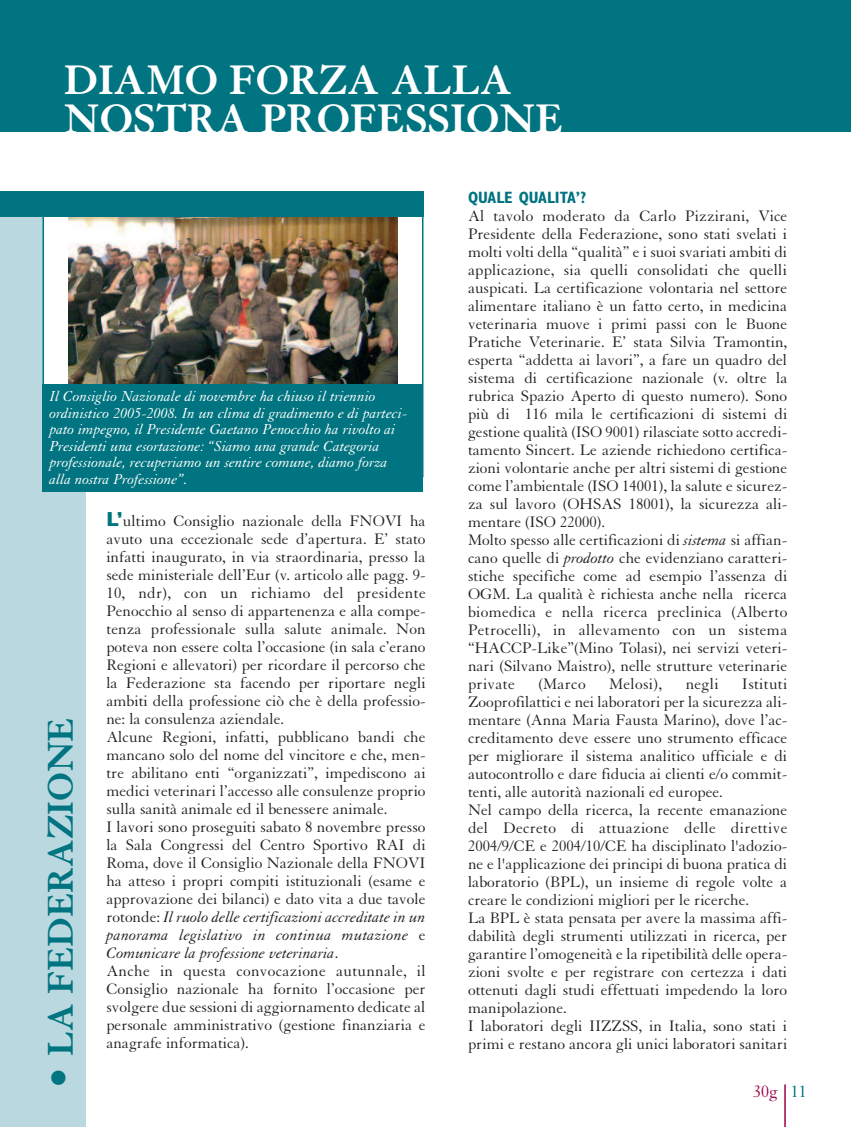
<style>
.page{position:relative;width:851px;height:1127px;background:#fff}
.page>*{position:absolute;margin:0;border:0;box-sizing:border-box;transform-origin:0 0}
.t1{font:700 45px/39px "Granjon";color:#fff}
.t2{font:700 45px "Granjon";color:#007480}
.t3{font:700 39px "Granjon";letter-spacing:-.005em;color:#007480}
.t4{font:18px "Granjon";color:#9e0147}
.t5{font:16.5px/18px "Granjon";color:#231f20}
.t6{font:700 condensed 16.5px "Gill Sans";color:#007480}
.t7{font:italic 15.75px/16.5px "Granjon";color:#fff}
.s1{font-family:"Folio";font-weight:700;font-size:19.5px;color:#007480}
.s2{font-style:italic}
.s3{color:#007480}
</style>
<div class="page">
<hr style="left:784px;top:1084px;width:1px;height:43px;background:#9e0147">
<div style="left:0;top:0;width:850px;height:132px;background:#007480"></div>
<div style="left:0;top:191px;width:85px;height:936px;background:#bad8df"></div>
<div style="left:43px;top:194px;width:379px;height:283px;background:#fff"></div>
<img style="left:69px;top:217px;width:328px;height:167px">
<div style="left:43px;top:384px;width:380px;height:107px;background:#007480"></div>
<div style="left:0;top:191px;width:423px;height:26px;background:#007480"></div>
<h1 class="t1" style="left:64px;top:65px;width:501px">DIAMO FORZA ALLA<br>NOSTRA PROFESSIONE</h1>
<p class="t7" style="left:50px;top:389px;width:359px">Il Consiglio Nazionale di novembre ha chiuso il triennio ordinistico 2005-2008. In un clima di gradimento e di parteci&shy;pato impegno, il Presidente Gaetano Penocchio ha rivolto ai Presidenti una esortazione: “Siamo una grande Categoria professionale, recuperiamo un sentire comune, diamo forza alla nostra Professione”.</p>
<h2 class="t3" style="left:47px;top:1056px;width:340px;rotate:-90deg">LA FEDERAZIONE</h2>
<h1 class="t2" style="left:43px;top:1089px;width:24px;rotate:-90deg">•</h1>
<p class="t5" style="left:106px;top:514px;width:321px"><span class="s1">L’</span>ultimo Consiglio nazionale della FNOVI ha avuto una eccezionale sede d’apertura. E’ stato infatti inaugurato, in via straordinaria, presso la sede ministeriale dell’Eur (v. articolo alle pagg. 9- 10, ndr), con un richiamo del presidente Penocchio al senso di appartenenza e alla compe&shy;tenza professionale sulla salute animale. Non poteva non essere colta l’occasione (in sala c’erano Regioni e allevatori) per ricordare il percorso che la Federazione sta facendo per riportare negli ambiti della professione ciò che è della professio&shy;ne: la consulenza aziendale.<br>Alcune Regioni, infatti, pubblicano bandi che mancano solo del nome del vincitore e che, men&shy;tre abilitano enti “organizzati”, impediscono ai medici veterinari l’accesso alle consulenze proprio sulla sanità animale ed il benessere animale.<br>I lavori sono proseguiti sabato 8 novembre presso la Sala Congressi del Centro Sportivo RAI di Roma, dove il Consiglio Nazionale della FNOVI ha atteso i propri compiti istituzionali (esame e approvazione dei bilanci) e dato vita a due tavole rotonde: <span class="s2">Il ruolo delle certificazioni accreditate in un panorama legislativo in continua mutazione</span> e <span class="s2">Comunicare la professione veterinaria</span>.<br>Anche in questa convocazione autunnale, il Consiglio nazionale ha fornito l’occasione per svolgere due sessioni di aggiornamento dedicate al personale amministrativo (gestione finanziaria e anagrafe informatica).</p>
<p class="t6" style="left:468px;top:191px;width:120px">QUALE QUALITA’?</p>
<p class="t5" style="left:468px;top:208px;width:321px">Al tavolo moderato da Carlo Pizzirani, Vice Presidente della Federazione, sono stati svelati i molti volti della “qualità” e i suoi svariati ambiti di applicazione, sia quelli consolidati che quelli auspicati. La certificazione volontaria nel settore alimentare italiano è un fatto certo, in medicina veterinaria muove i primi passi con le Buone Pratiche Veterinarie. E’ stata Silvia Tramontin, esperta “addetta ai lavori”, a fare un quadro del sistema di certificazione nazionale (v. oltre la rubrica Spazio Aperto di questo numero). Sono più di 116 mila le certificazioni di sistemi di gestione qualità (ISO 9001) rilasciate sotto accredi&shy;tamento Sincert. Le aziende richiedono certifica&shy;zioni volontarie anche per altri sistemi di gestione come l’ambientale (ISO 14001), la salute e sicurez&shy;za sul lavoro (OHSAS 18001), la sicurezza ali&shy;mentare (ISO 22000).<br>Molto spesso alle certificazioni di <span class="s2">sistema</span> si affian&shy;cano quelle di <span class="s2">prodotto</span> che evidenziano caratteri&shy;stiche specifiche come ad esempio l’assenza di OGM. La qualità è richiesta anche nella ricerca biomedica e nella ricerca preclinica (Alberto Petrocelli), in allevamento con un sistema “HACCP-Like”(Mino Tolasi), nei servizi veteri&shy;nari (Silvano Maistro), nelle strutture veterinarie private</p>
<p class="t5" style="left:538px;top:676px;width:49px">(Marco</p>
<p class="t5" style="left:609px;top:676px;width:54px">Melosi),</p>
<p class="t5" style="left:685px;top:676px;width:34px">negli</p>
<p class="t5" style="left:468px;top:676px;width:321px;text-indent:274px">Istituti Zooprofilattici e nei laboratori per la sicurezza ali&shy;mentare (Anna Maria Fausta Marino), dove l’ac&shy;creditamento deve essere uno strumento efficace per migliorare il sistema analitico ufficiale e di autocontrollo e dare fiducia ai clienti e/o commit&shy;tenti, alle autorità nazionali ed europee.<br>Nel campo della ricerca, la recente emanazione del Decreto di attuazione delle direttive 2004/9/CE e 2004/10/CE ha disciplinato l'adozio&shy;ne e l'applicazione dei principi di buona pratica di laboratorio (BPL), un insieme di regole volte a creare le condizioni migliori per le ricerche.<br>La BPL è stata pensata per avere la massima affi&shy;dabilità degli strumenti utilizzati in ricerca, per garantire l’omogeneità e la ripetibilità delle opera&shy;zioni svolte e per registrare con certezza i dati ottenuti dagli studi effettuati impedendo la loro manipolazione.<br>I laboratori degli IIZZSS, in Italia, sono stati i primi e restano ancora gli unici laboratori sanitari</p>
<p class="t4" style="left:753px;top:1084px;width:55px">30g <span class="s3">11</span></p>
</div>
